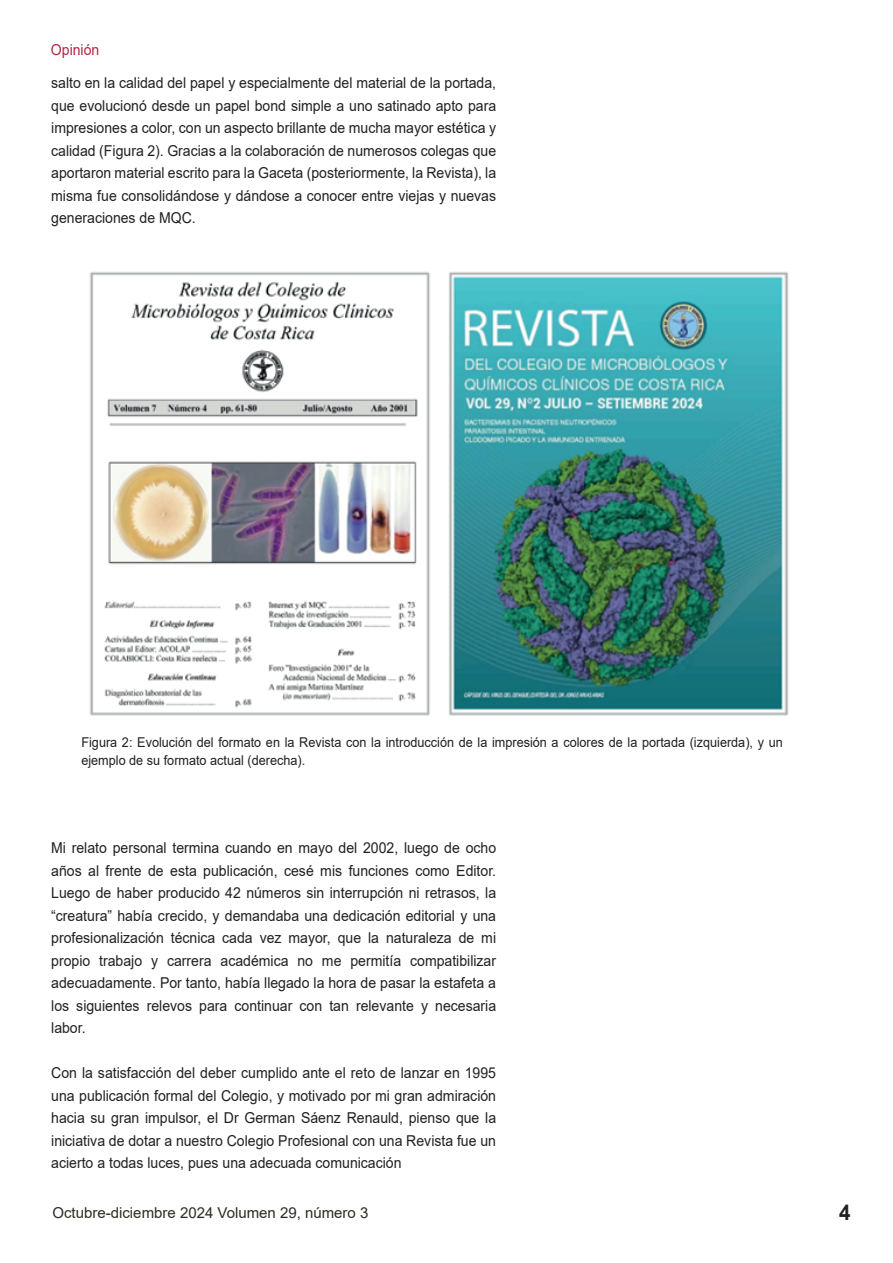
<style>
.page{position:relative;width:893px;height:1263px;background:#fff}
.page>*{position:absolute;margin:0;border:0;box-sizing:border-box;transform-origin:0 0}
.t1{font:700 21.9px "Arial";color:#231f20;scale:.94 1}
.t2{font:15px/22.5px "Arial";color:#231f20;text-align:justify;scale:.94 1}
.t3{font:15px "Arial";color:#292d22}
.t4{font:15px "Arial";color:#b8233f;scale:.94 1}
.t5{font:13.5px/17.9px "Arial";color:#231f20;scale:.94 1}
</style>
<div class="page">
<img style="left:89px;top:272px;width:700px;height:444px">
<p class="t4" style="left:51px;top:40px;width:53px">Opinión</p>
<p class="t2" style="left:51px;top:72px;width:475px">salto en la calidad del papel y especialmente del material de la portada, que evolucionó desde un papel bond simple a uno satinado apto para impresiones a color, con un aspecto brillante de mucha mayor estética y calidad (Figura 2). Gracias a la colaboración de numerosos colegas que aportaron material escrito para la Gaceta (posteriormente, la Revista), la misma fue consolidándose y dándose a conocer entre viejas y nuevas generaciones de MQC.</p>
<p class="t5" style="left:81px;top:733px;width:748px">Figura 2: Evolución del formato en la Revista con la introducción de la impresión a colores de la portada (izquierda), y un ejemplo de su formato actual (derecha).</p>
<p class="t2" style="left:51px;top:837px;width:475px">Mi relato personal termina cuando en mayo del 2002, luego de ocho años al frente de esta publicación, cesé mis funciones como Editor.<br>Luego de haber producido 42 números sin interrupción ni retrasos, la “creatura” había crecido, y demandaba una dedicación editorial y una profesionalización técnica cada vez mayor, que la naturaleza de mi propio trabajo y carrera académica no me permitía compatibilizar adecuadamente. Por tanto, había llegado la hora de pasar la estafeta a los siguientes relevos para continuar con tan relevante y necesaria labor.</p>
<p class="t2" style="left:51px;top:1062px;width:475px">Con la satisfacción del deber cumplido ante el reto de lanzar en 1995 una publicación formal del Colegio, y motivado por mi gran admiración hacia su gran impulsor, el Dr German Sáenz Renauld, pienso que la iniciativa de dotar a nuestro Colegio Profesional con una Revista fue un acierto a todas luces, pues una adecuada comunicación</p>
<p class="t3" style="left:52px;top:1202px;width:317px">Octubre-diciembre 2024 Volumen 29, número 3</p>
<h1 class="t1" style="left:839px;top:1197px;width:14px">4</h1>
</div>
